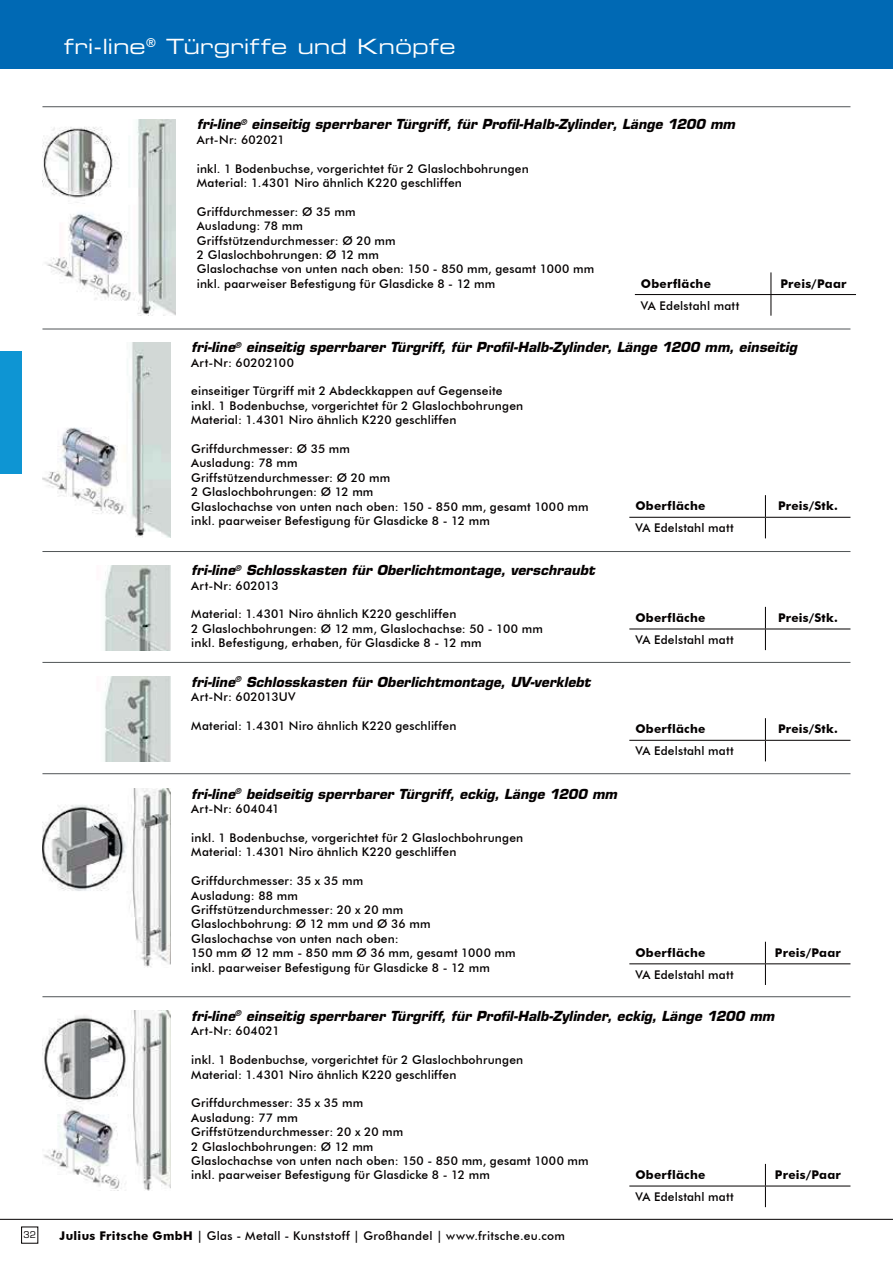
<style>
.page{position:relative;width:893px;height:1263px;background:#fff}
.page>*{position:absolute;margin:0;border:0;box-sizing:border-box;transform-origin:0 0}
.t1{font:21px "Eurostile LT Std Ex 2";color:#fff}
.t2{font:italic 700 13.5px "Eurostile LT Std";letter-spacing:.005em;color:#040000}
.t3{font:500 12px/14.4px "Futura BT";letter-spacing:.015em;color:#040000}
.t4{font:700 12px "Futura BT";letter-spacing:.02em;color:#040000}
.t5{font:9px "Eurostile LT Std";color:#040000}
.s1{font-weight:700}
</style>
<div class="page">
<hr style="left:42px;top:551px;width:808px;height:1px;background:#505457">
<hr style="left:42px;top:106px;width:808px;height:1px;background:#505457">
<div style="left:0;top:0;width:893px;height:68px;background:#0069b4"></div>
<hr style="left:0;top:1219px;width:893px;height:1px;background:#040000">
<hr style="left:42px;top:329px;width:808px;height:1px;background:#505457">
<hr style="left:42px;top:996px;width:808px;height:1px;background:#505457">
<hr style="left:42px;top:773px;width:808px;height:1px;background:#505457">
<div style="left:0;top:351px;width:21px;height:122px;background:#0e95d3"></div>
<hr style="left:42px;top:662px;width:808px;height:1px;background:#505457">
<hr style="left:629px;top:740px;width:136px;height:1px;background:#040000">
<hr style="left:765px;top:740px;width:85px;height:1px;background:#040000">
<svg style="left:765px;top:718px;width:1px;height:43px"></svg>
<img style="left:104px;top:676px;width:66px;height:85px">
<img style="left:104px;top:565px;width:66px;height:85px">
<hr style="left:629px;top:629px;width:136px;height:1px;background:#040000">
<hr style="left:765px;top:629px;width:85px;height:1px;background:#040000">
<svg style="left:765px;top:607px;width:1px;height:43px"></svg>
<hr style="left:629px;top:517px;width:136px;height:1px;background:#040000">
<hr style="left:765px;top:517px;width:85px;height:1px;background:#040000">
<svg style="left:765px;top:495px;width:1px;height:43px"></svg>
<img style="left:42px;top:342px;width:128px;height:196px">
<img style="left:42px;top:1011px;width:128px;height:180px">
<hr style="left:629px;top:1186px;width:136px;height:1px;background:#040000">
<hr style="left:765px;top:1186px;width:85px;height:1px;background:#040000">
<svg style="left:765px;top:1164px;width:1px;height:43px"></svg>
<img style="left:42px;top:788px;width:128px;height:180px">
<hr style="left:629px;top:963px;width:136px;height:1px;background:#040000">
<hr style="left:765px;top:963px;width:85px;height:1px;background:#040000">
<svg style="left:765px;top:942px;width:1px;height:43px"></svg>
<hr style="left:635px;top:294px;width:136px;height:1px;background:#040000">
<hr style="left:771px;top:294px;width:85px;height:1px;background:#040000">
<svg style="left:770px;top:272px;width:1px;height:44px"></svg>
<img style="left:42px;top:119px;width:134px;height:196px">
<h1 class="t1" style="left:64px;top:38px;width:393px">fri-line<sup>®</sup> Türgriffe und Knöpfe</h1>
<p class="t5" style="left:24px;top:1231px;width:14px">32</p>
<p class="t2" style="left:197px;top:119px;width:540px">fri-line<sup>®</sup> einseitig sperrbarer Türgriff, für Profil-Halb-Zylinder, Länge 1200 mm</p>
<p class="t3" style="left:197px;top:132px;width:90px">Art-Nr: 602021</p>
<p class="t3" style="left:197px;top:161px;width:333px">inkl. 1 Bodenbuchse, vorgerichtet für 2 Glaslochbohrungen<br>Material: 1.4301 Niro ähnlich K220 geschliffen</p>
<p class="t3" style="left:197px;top:204px;width:399px">Griffdurchmesser: Ø 35 mm<br>Ausladung: 78 mm<br>Griffstützendurchmesser: Ø 20 mm<br>2 Glaslochbohrungen: Ø 12 mm<br>Glaslochachse von unten nach oben: 150 - 850 mm, gesamt 1000 mm inkl. paarweiser Befestigung für Glasdicke 8 - 12 mm</p>
<p class="t4" style="left:641px;top:276px;width:72px">Oberfläche</p>
<p class="t4" style="left:780px;top:276px;width:67px">Preis/Paar</p>
<p class="t3" style="left:641px;top:298px;width:100px">VA Edelstahl matt</p>
<p class="t2" style="left:191px;top:342px;width:607px">fri-line<sup>®</sup> einseitig sperrbarer Türgriff, für Profil-Halb-Zylinder, Länge 1200 mm, einseitig</p>
<p class="t3" style="left:191px;top:355px;width:104px">Art-Nr: 60202100</p>
<p class="t3" style="left:191px;top:384px;width:333px">einseitiger Türgriff mit 2 Abdeckkappen auf Gegenseite inkl. 1 Bodenbuchse, vorgerichtet für 2 Glaslochbohrungen<br>Material: 1.4301 Niro ähnlich K220 geschliffen</p>
<p class="t3" style="left:191px;top:441px;width:399px">Griffdurchmesser: Ø 35 mm<br>Ausladung: 78 mm<br>Griffstützendurchmesser: Ø 20 mm<br>2 Glaslochbohrungen: Ø 12 mm<br>Glaslochachse von unten nach oben: 150 - 850 mm, gesamt 1000 mm inkl. paarweiser Befestigung für Glasdicke 8 - 12 mm</p>
<p class="t4" style="left:635px;top:499px;width:72px">Oberfläche</p>
<p class="t4" style="left:778px;top:499px;width:61px">Preis/Stk.</p>
<p class="t3" style="left:635px;top:521px;width:100px">VA Edelstahl matt</p>
<p class="t2" style="left:191px;top:565px;width:405px">fri-line<sup>®</sup> Schlosskasten für Oberlichtmontage, verschraubt</p>
<p class="t3" style="left:191px;top:578px;width:89px">Art-Nr: 602013</p>
<p class="t3" style="left:191px;top:607px;width:353px">Material: 1.4301 Niro ähnlich K220 geschliffen<br>2 Glaslochbohrungen: Ø 12 mm, Glaslochachse: 50 - 100 mm inkl. Befestigung, erhaben, für Glasdicke 8 - 12 mm</p>
<p class="t2" style="left:191px;top:676px;width:401px">fri-line<sup>®</sup> Schlosskasten für Oberlichtmontage, UV-verklebt</p>
<p class="t3" style="left:191px;top:689px;width:106px">Art-Nr: 602013UV</p>
<p class="t3" style="left:191px;top:718px;width:267px">Material: 1.4301 Niro ähnlich K220 geschliffen</p>
<p class="t2" style="left:191px;top:788px;width:427px">fri-line<sup>®</sup> beidseitig sperrbarer Türgriff, eckig, Länge 1200 mm</p>
<p class="t3" style="left:191px;top:802px;width:90px">Art-Nr: 604041</p>
<p class="t3" style="left:191px;top:830px;width:333px">inkl. 1 Bodenbuchse, vorgerichtet für 2 Glaslochbohrungen<br>Material: 1.4301 Niro ähnlich K220 geschliffen</p>
<p class="t3" style="left:191px;top:874px;width:326px">Griffdurchmesser: 35 x 35 mm<br>Ausladung: 88 mm<br>Griffstützendurchmesser: 20 x 20 mm<br>Glaslochbohrung: Ø 12 mm und Ø 36 mm<br>Glaslochachse von unten nach oben:<br>150 mm Ø 12 mm - 850 mm Ø 36 mm, gesamt 1000 mm inkl. paarweiser Befestigung für Glasdicke 8 - 12 mm</p>
<p class="t4" style="left:635px;top:610px;width:72px">Oberfläche</p>
<p class="t4" style="left:778px;top:610px;width:61px">Preis/Stk.</p>
<p class="t3" style="left:635px;top:633px;width:100px">VA Edelstahl matt</p>
<p class="t4" style="left:635px;top:722px;width:72px">Oberfläche</p>
<p class="t4" style="left:778px;top:722px;width:61px">Preis/Stk.</p>
<p class="t3" style="left:635px;top:744px;width:100px">VA Edelstahl matt</p>
<p class="t4" style="left:635px;top:945px;width:72px">Oberfläche</p>
<p class="t4" style="left:775px;top:945px;width:67px">Preis/Paar</p>
<p class="t3" style="left:635px;top:967px;width:100px">VA Edelstahl matt</p>
<p class="t2" style="left:191px;top:1010px;width:585px">fri-line<sup>®</sup> einseitig sperrbarer Türgriff, für Profil-Halb-Zylinder, eckig, Länge 1200 mm</p>
<p class="t3" style="left:191px;top:1024px;width:90px">Art-Nr: 604021</p>
<p class="t3" style="left:191px;top:1053px;width:333px">inkl. 1 Bodenbuchse, vorgerichtet für 2 Glaslochbohrungen<br>Material: 1.4301 Niro ähnlich K220 geschliffen</p>
<p class="t3" style="left:191px;top:1096px;width:399px">Griffdurchmesser: 35 x 35 mm<br>Ausladung: 77 mm<br>Griffstützendurchmesser: 20 x 20 mm<br>2 Glaslochbohrungen: Ø 12 mm<br>Glaslochachse von unten nach oben: 150 - 850 mm, gesamt 1000 mm inkl. paarweiser Befestigung für Glasdicke 8 - 12 mm</p>
<p class="t4" style="left:635px;top:1167px;width:72px">Oberfläche</p>
<p class="t4" style="left:775px;top:1167px;width:67px">Preis/Paar</p>
<p class="t3" style="left:635px;top:1190px;width:100px">VA Edelstahl matt</p>
<p class="t3" style="left:59px;top:1228px;width:507px"><span class="s1">Julius Fritsche GmbH</span> | Glas - Metall - Kunststoff | Großhandel | www.fritsche.eu.com</p>
</div>
